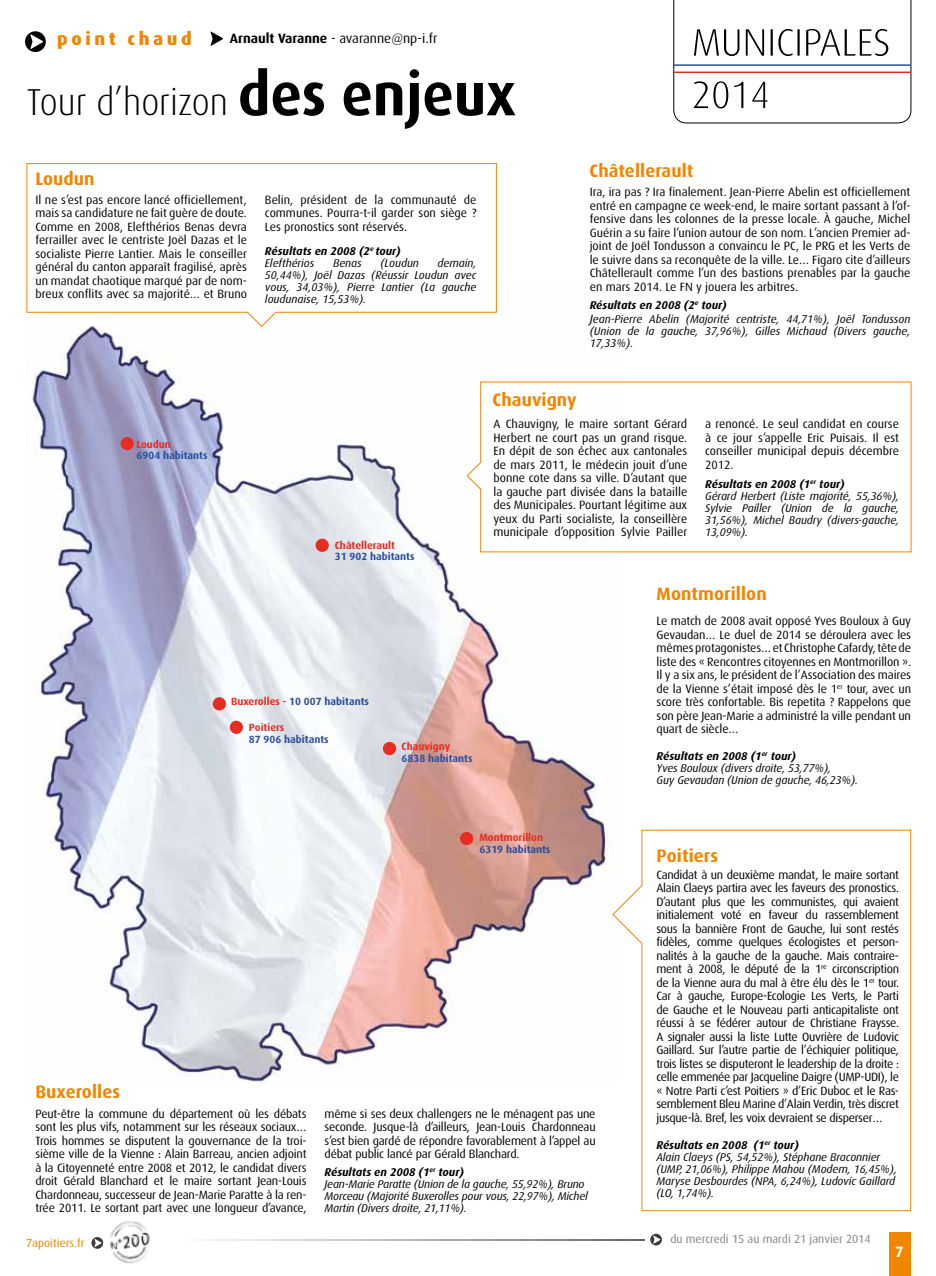
<style>
.page{position:relative;width:936px;height:1276px;background:#fff}
.page>*{position:absolute;margin:0;border:0;box-sizing:border-box;transform-origin:0 0}
.t1{font:300 37.5px "Dax";color:#000;scale:.95 1}
.t2{font:700 18px "Dax";letter-spacing:.005em;color:#f18500}
.t3{font:800 18px "Dax";letter-spacing:.2em;color:#f18500}
.t4{font:700 15px "Dax";color:#fff}
.t5{font:13.5px "Dax";color:#000}
.t6{font:12px/13.5px "Dax";letter-spacing:-.01em;color:#000;text-align:justify}
.t7{font:11.7px "Dax";color:#838382}
.t8{font:11.7px "Dax";color:#f18500}
.t9{font:italic 11.25px/12px "Dax";letter-spacing:-.01em;color:#000}
.t10{font:italic 700 11.25px/12px "Dax";color:#000}
.t11{font:700 10.5px "Dax";color:#2b4f9e}
.t12{font:700 10.5px "Dax";color:#e62d20}
.s1{font-weight:700}
.s2{font-weight:700;font-size:60px}
.s3{font-weight:400}
.s4{font-size:12px}
.s5{color:#e62d20}
</style>
<div class="page">
<img style="left:31px;top:327px;width:586px;height:755px">
<div style="left:889px;top:1232px;width:22px;height:44px;background:#f18500"></div>
<svg style="left:611px;top:829px;width:300px;height:382px"></svg>
<svg style="left:210px;top:31px;width:13px;height:15px"></svg>
<svg style="left:25px;top:31px;width:21px;height:21px"></svg>
<svg style="left:673px;top:0;width:238px;height:123px"></svg>
<hr style="left:673px;top:72px;width:237px;height:1px;background:#e52a20">
<hr style="left:673px;top:64px;width:237px;height:2px;background:#2b4f9e">
<svg style="left:26px;top:163px;width:471px;height:164px"></svg>
<svg style="left:466px;top:381px;width:445px;height:171px"></svg>
<div style="left:460px;top:832px;width:13px;height:13px;background:#e62d20;border-radius:50%"></div>
<div style="left:383px;top:742px;width:13px;height:13px;background:#e62d20;border-radius:50%"></div>
<div style="left:213px;top:697px;width:13px;height:13px;background:#e62d20;border-radius:50%"></div>
<div style="left:120px;top:437px;width:14px;height:13px;background:#e62d20;border-radius:50%"></div>
<div style="left:315px;top:538px;width:14px;height:14px;background:#e62d20;border-radius:50%"></div>
<div style="left:230px;top:720px;width:13px;height:14px;background:#e62d20;border-radius:50%"></div>
<svg style="left:91px;top:1237px;width:12px;height:11px"></svg>
<svg style="left:650px;top:1233px;width:12px;height:12px"></svg>
<svg style="left:211px;top:1239px;width:434px;height:1px"></svg>
<img style="left:109px;top:1220px;width:41px;height:44px">
<h2 class="t3" style="left:57px;top:28px;width:136px">point chaud</h2>
<p class="t5" style="left:230px;top:31px;width:209px"><span class="s1">Arnault Varanne</span> - avaranne@np-i.fr</p>
<h1 class="t1" style="left:27px;top:82px;width:516px">Tour d’horizon <span class="s2">des enjeux</span></h1>
<h2 class="t2" style="left:35px;top:169px;width:61px">Loudun</h2>
<p class="t6" style="left:35px;top:193px;width:213px">Il ne s’est pas encore lancé officiellement, mais sa candidature ne fait guère de doute.<br>Comme en 2008, Elefthérios Benas devra ferrailler avec le centriste Joël Dazas et le socialiste Pierre Lantier. Mais le conseiller général du canton apparaît fragilisé, après un mandat chaotique marqué par de nom&shy;breux conflits avec sa majorité… et Bruno</p>
<p class="t6" style="left:265px;top:193px;width:213px">Belin, président de la communauté de communes. Pourra-t-il garder son siège ?<br>Les pronostics sont réservés.</p>
<p class="t10" style="left:265px;top:245px;width:137px">Résultats en 2008 (2<sup>e</sup> tour)<br><span class="s3">Elefthérios</span></p>
<p class="t9" style="left:333px;top:257px;width:30px">Benas</p>
<p class="t9" style="left:380px;top:257px;width:40px">(Loudun</p>
<p class="t9" style="left:265px;top:257px;width:213px;text-align:justify;text-indent:172px">demain, 50,44%), Joël Dazas (Réussir Loudun avec vous, 34,03%), Pierre Lantier (La gauche loudunaise, 15,53%).</p>
<h2 class="t2" style="left:589px;top:161px;width:105px">Châtellerault</h2>
<p class="t6" style="left:589px;top:186px;width:322px">Ira, ira pas ? Ira finalement. Jean-Pierre Abelin est officiellement entré en campagne ce week-end, le maire sortant passant à l’of&shy;fensive dans les colonnes de la presse locale. À gauche, Michel Guérin a su faire l’union autour de son nom. L’ancien Premier ad&shy;joint de Joël Tondusson a convaincu le PC, le PRG et les Verts de le suivre dans sa reconquête de la ville. Le… Figaro cite d’ailleurs Châtellerault comme l’un des bastions prenables par la gauche en mars 2014. Le FN y jouera les arbitres.</p>
<p class="t9" style="left:589px;top:298px;width:322px;line-height:13.5px"><span class="s1">Résultats en 2008 (2</span><sup>e</sup> <span class="s1">tour)<br></span><span class="s4">J</span>ean-Pierre Abelin (Majorité centriste, 44,71%), Joël Tondusson</p>
<p class="t9" style="left:589px;top:325px;width:322px">(Union de la gauche, 37,96%), Gilles Michaud (Divers gauche,<br>17,33%).</p>
<h2 class="t2" style="left:492px;top:390px;width:86px">Chauvigny</h2>
<p class="t12" style="left:136px;top:438px;width:36px">Loudun</p>
<p class="t11" style="left:136px;top:450px;width:72px">6904 habitants</p>
<p class="t12" style="left:335px;top:539px;width:61px">Châtellerault</p>
<p class="t11" style="left:335px;top:551px;width:81px">31 902 habitants</p>
<p class="t11" style="left:231px;top:695px;width:139px"><span class="s5">Buxerolles -</span> 10 007 habitants</p>
<p class="t12" style="left:249px;top:722px;width:37px">Poitiers</p>
<p class="t11" style="left:249px;top:733px;width:81px">87 906 habitants</p>
<p class="t12" style="left:401px;top:741px;width:50px">Chauvigny</p>
<p class="t11" style="left:401px;top:752px;width:72px">6838 habitants</p>
<p class="t6" style="left:493px;top:417px;width:195px">A Chauvigny, le maire sortant Gérard Herbert ne court pas un grand risque.<br>En dépit de son échec aux cantonales de mars 2011, le médecin jouit d’une bonne cote dans sa ville. D’autant que la gauche part divisée dans la bataille des Municipales. Pourtant légitime aux yeux du Parti socialiste, la conseillère municipale d’opposition Sylvie Pailler</p>
<p class="t6" style="left:705px;top:417px;width:195px">a renoncé. Le seul candidat en course à ce jour s’appelle Eric Puisais. Il est conseiller municipal depuis décembre 2012.</p>
<p class="t9" style="left:705px;top:478px;width:195px"><span class="s1">Résultats en 2008 (1</span><sup>er</sup> <span class="s1">tour)<br></span>Gérard Herbert (Liste majorité, 55,36%),<br>Sylvie Pailler (Union de la gauche,<br>31,56%), Michel Baudry (divers-gauche,<br>13,09%).</p>
<h2 class="t2" style="left:656px;top:583px;width:112px">Montmorillon</h2>
<p class="t6" style="left:656px;top:614px;width:256px">Le match de 2008 avait opposé Yves Bouloux à Guy Gevaudan… Le duel de 2014 se déroulera avec les mêmes protagonistes… et Christophe Cafardy, tête de liste des « Rencontres citoyennes en Montmorillon ».<br>Il y a six ans, le président de l’Association des maires de la Vienne s’était imposé dès le 1<sup>er</sup> tour, avec un score très confortable. Bis repetita ? Rappelons que son père Jean-Marie a administré la ville pendant un quart de siècle…</p>
<p class="t9" style="left:656px;top:750px;width:203px"><span class="s1">Résultats en 2008 (1</span><sup>er</sup> <span class="s1">tour)<br></span>Yves Bouloux (divers droite, 53,77%),<br>Guy Gevaudan (Union de gauche, 46,23%).</p>
<p class="t12" style="left:479px;top:832px;width:65px">Montmorillon</p>
<p class="t11" style="left:479px;top:843px;width:72px">6319 habitants</p>
<h2 class="t2" style="left:656px;top:845px;width:63px">Poitiers</h2>
<h2 class="t2" style="left:35px;top:1081px;width:86px">Buxerolles</h2>
<p class="t6" style="left:35px;top:1107px;width:272px">Peut-être la commune du département où les débats sont les plus vifs, notamment sur les réseaux sociaux… Trois hommes se disputent la gouvernance de la troi&shy;sième ville de la Vienne : Alain Barreau, ancien adjoint à la Citoyenneté entre 2008 et 2012, le candidat divers droit Gérald Blanchard et le maire sortant Jean-Louis Chardonneau, successeur de Jean-Marie Paratte à la ren&shy;trée 2011. Le sortant part avec une longueur d’avance,</p>
<p class="t6" style="left:324px;top:1107px;width:272px">même si ses deux challengers ne le ménagent pas une seconde. Jusque-là d’ailleurs, Jean-Louis Chardonneau s’est bien gardé de répondre favorablement à l’appel au débat public lancé par Gérald Blanchard.</p>
<p class="t9" style="left:324px;top:1166px;width:265px"><span class="s1">Résultats en 2008 (1</span><sup>er</sup> <span class="s1">tour)<br></span>Jean-Marie Paratte (Union de la gauche, 55,92%), Bruno Morceau (Majorité Buxerolles pour vous, 22,97%), Michel Martin (Divers droite, 21,11%).</p>
<p class="t8" style="left:26px;top:1237px;width:60px">7apoitiers.fr</p>
<p class="t6" style="left:656px;top:868px;width:244px">Candidat à un deuxième mandat, le maire sortant Alain Claeys partira avec les faveurs des pronostics.<br>D’autant plus que les communistes, qui avaient initialement voté en faveur du rassemblement sous la bannière Front de Gauche, lui sont restés fidèles, comme quelques écologistes et person&shy;nalités à la gauche de la gauche. Mais contraire&shy;ment à 2008, le député de la 1<sup>re</sup> circonscription de la Vienne aura du mal à être élu dès le 1<sup>er</sup> tour.<br>Car à gauche, Europe-Ecologie Les Verts, le Parti de Gauche et le Nouveau parti anticapitaliste ont réussi à se fédérer autour de Christiane Fraysse.<br>A signaler aussi la liste Lutte Ouvrière de Ludovic Gaillard. Sur l’autre partie de l’échiquier politique, trois listes se disputeront le leadership de la droite : celle emmenée par Jacqueline Daigre (UMP-UDI), le « Notre Parti c’est Poitiers » d’Eric Duboc et le Ras&shy;semblement Bleu Marine d’Alain Verdin, très discret jusque-là. Bref, les voix devraient se disperser…</p>
<p class="t9" style="left:656px;top:1139px;width:242px"><span class="s1">Résultats en 2008 (1</span><sup>er</sup> <span class="s1">tour)<br></span>Alain Claeys (PS, 54,52%), Stéphane Braconnier (UMP, 21,06%), Philippe Mahou (Modem, 16,45%), Maryse Desbourdes (NPA, 6,24%), Ludovic Gaillard (LO, 1,74%).</p>
<p class="t7" style="left:670px;top:1232px;width:202px">du mercredi 15 au mardi 21 janvier 2014</p>
<p class="t4" style="left:895px;top:1243px;width:10px">7</p>
</div>
